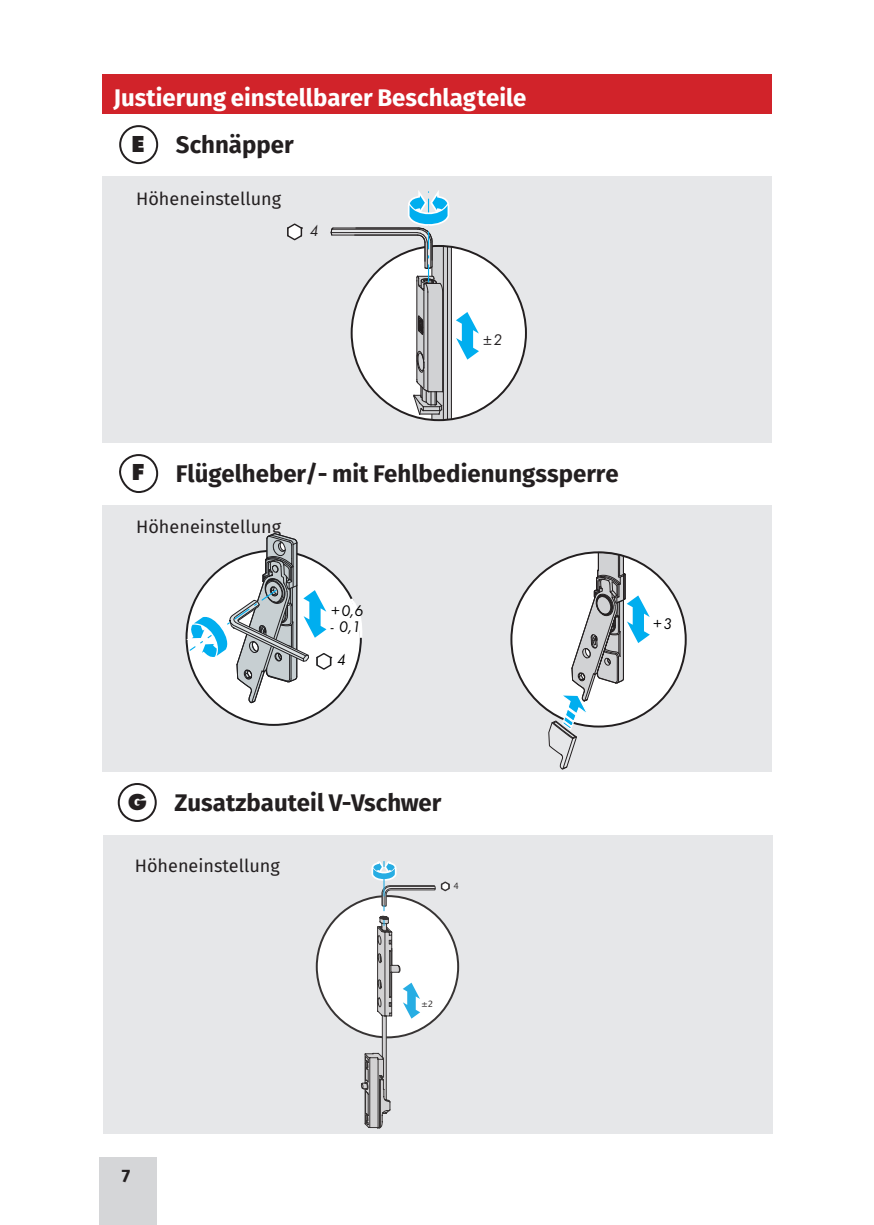
<style>
.page{position:relative;width:874px;height:1225px;background:#fff}
.page>*{position:absolute;margin:0;border:0;box-sizing:border-box;transform-origin:0 0}
.t1{font:700 24px "Fira Sans";color:#231f20}
.t2{font:700 24px "Fira Sans";color:#fff}
.t3{font:700 expanded 24px "Futura";color:#231f20}
.t4{font:18px "Fira Sans";color:#231f20}
.t5{font:700 18px "Fira Sans";color:#231f20}
.t6{font:16px "Futura Boo Obl";color:#000}
.t7{font:16px "Futura Boo Obl";color:#231f20}
.t8{font:16px "Futura Boo Obl";color:#000002}
.t9{font:8.8px "Lucida Grande";color:#373434}
</style>
<div class="page">
<div style="left:99px;top:1158px;width:58px;height:67px;background:#d5d6d8"></div>
<div style="left:102px;top:176px;width:669px;height:266px;background:#e6e7e9"></div>
<div style="left:102px;top:74px;width:669px;height:39px;background:#d1232a"></div>
<div style="left:102px;top:505px;width:669px;height:266px;background:#e6e7e9"></div>
<div style="left:351px;top:246px;width:174px;height:174px;background:#fff;border-radius:50%"></div>
<svg style="left:330px;top:191px;width:148px;height:229px"></svg>
<svg style="left:287px;top:223px;width:16px;height:18px"></svg>
<div style="left:186px;top:551px;width:174px;height:174px;background:#fff;border-radius:50%"></div>
<svg style="left:185px;top:533px;width:147px;height:180px"></svg>
<svg style="left:348px;top:595px;width:14px;height:45px"></svg>
<div style="left:511px;top:552px;width:174px;height:174px;background:#fff;border-radius:50%"></div>
<svg style="left:547px;top:551px;width:102px;height:219px"></svg>
<div style="left:118px;top:783px;width:39px;height:39px;border:2px solid #231f20;border-radius:50%"></div>
<svg style="left:119px;top:454px;width:40px;height:39px"></svg>
<div style="left:119px;top:125px;width:39px;height:39px;border:2px solid #231f20;border-radius:50%"></div>
<div style="left:103px;top:835px;width:669px;height:298px;background:#e6e7e9"></div>
<div style="left:316px;top:896px;width:142px;height:141px;background:#fff;border-radius:50%"></div>
<svg style="left:360px;top:861px;width:90px;height:268px"></svg>
<p class="t2" style="left:113px;top:80px;width:414px">Justierung einstellbarer Beschlagteile</p>
<p class="t3" style="left:131px;top:130px;width:15px">E</p>
<p class="t1" style="left:176px;top:128px;width:119px">Schnäpper</p>
<p class="t4" style="left:136px;top:186px;width:146px">Höheneinstellung</p>
<p class="t7" style="left:309px;top:221px;width:11px">4</p>
<p class="t7" style="left:482px;top:330px;width:21px">±2</p>
<p class="t3" style="left:131px;top:458px;width:15px">F</p>
<p class="t1" style="left:176px;top:457px;width:444px">Flügelheber/- mit Fehlbedienungssperre</p>
<p class="t4" style="left:136px;top:514px;width:146px">Höheneinstellung</p>
<p class="t6" style="left:330px;top:601px;width:34px">+0,6</p>
<p class="t6" style="left:330px;top:617px;width:32px">- 0,1</p>
<p class="t8" style="left:652px;top:614px;width:21px">+3</p>
<p class="t6" style="left:337px;top:650px;width:11px">4</p>
<p class="t3" style="left:128px;top:787px;width:21px">G</p>
<p class="t1" style="left:174px;top:786px;width:268px">Zusatzbauteil V-Vschwer</p>
<p class="t4" style="left:135px;top:852px;width:146px">Höheneinstellung</p>
<p class="t5" style="left:122px;top:1163px;width:10px">7</p>
<p class="t9" style="left:453px;top:880px;width:7px">4</p>
<p class="t9" style="left:421px;top:998px;width:14px">±2</p>
</div>
